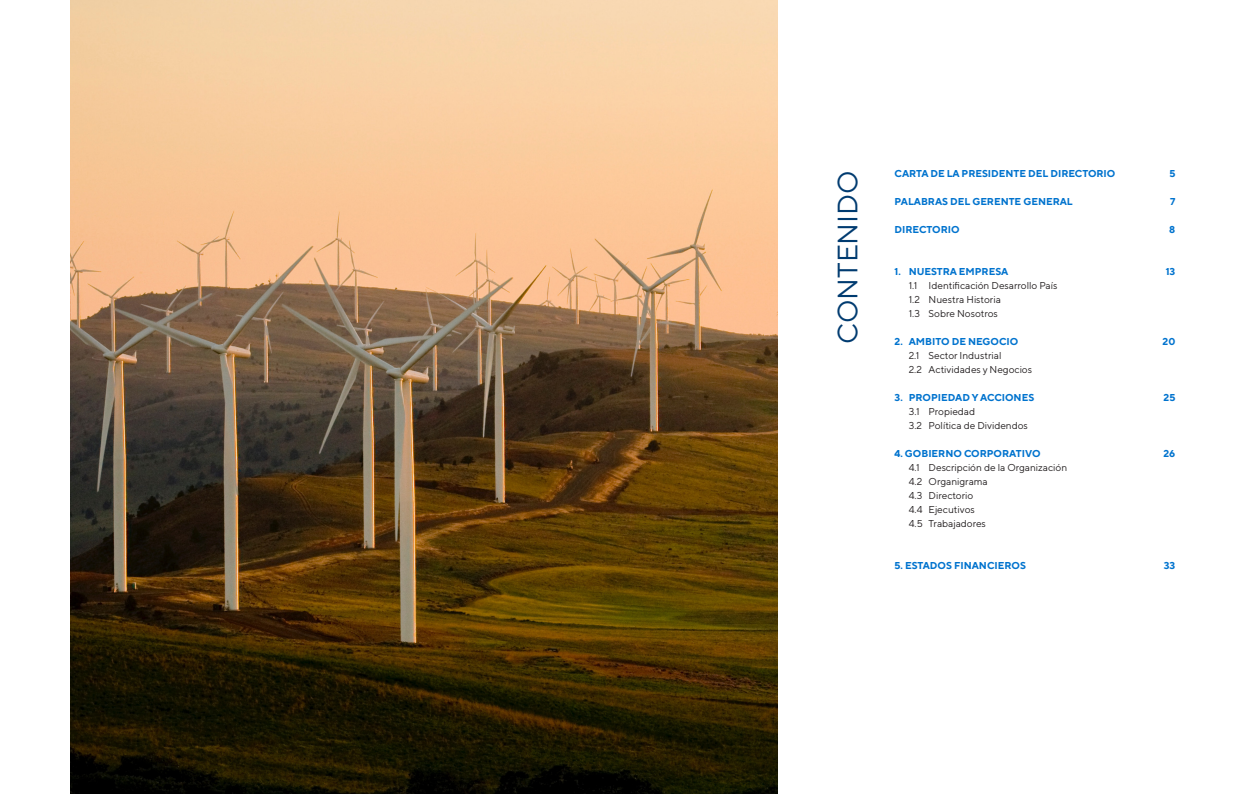
<style>
.page{position:relative;width:1248px;height:794px;background:#fff}
.page>*{position:absolute;margin:0;border:0;box-sizing:border-box;transform-origin:0 0}
.t1{font:28px "TT Norms Pro";color:#003b70}
.t2{font:10px/14px "TT Norms Pro";color:#231f20}
.t3{font:700 10px "TT Norms Pro";color:#0073ce}
</style>
<div class="page">
<img style="left:71px;top:0;width:706px;height:794px">
<h1 class="t1" style="left:829px;top:344px;width:175px;rotate:-90deg">CONTENIDO</h1>
<p class="t3" style="left:894px;top:167px;width:222px">CARTA DE LA PRESIDENTE DEL DIRECTORIO</p>
<p class="t3" style="left:1169px;top:167px;width:8px">5</p>
<p class="t3" style="left:894px;top:195px;width:180px">PALABRAS DEL GERENTE GENERAL</p>
<p class="t3" style="left:1169px;top:195px;width:7px">7</p>
<p class="t3" style="left:894px;top:223px;width:66px">DIRECTORIO</p>
<p class="t3" style="left:1169px;top:223px;width:8px">8</p>
<p class="t3" style="left:894px;top:265px;width:115px">1. NUESTRA EMPRESA</p>
<p class="t3" style="left:1165px;top:265px;width:11px">13</p>
<p class="t2" style="left:908px;top:278px;width:150px">1.1 Identificación Desarrollo País<br>1.2 Nuestra Historia<br>1.3 Sobre Nosotros</p>
<p class="t3" style="left:894px;top:335px;width:125px">2. AMBITO DE NEGOCIO</p>
<p class="t3" style="left:1162px;top:335px;width:14px">20</p>
<p class="t2" style="left:908px;top:348px;width:125px">2.1 Sector Industrial<br>2.2 Actividades y Negocios</p>
<p class="t3" style="left:894px;top:391px;width:141px">3. PROPIEDAD Y ACCIONES</p>
<p class="t3" style="left:1163px;top:391px;width:13px">25</p>
<p class="t2" style="left:908px;top:404px;width:120px">3.1 Propiedad<br>3.2 Política de Dividendos</p>
<p class="t3" style="left:894px;top:447px;width:147px">4. GOBIERNO CORPORATIVO</p>
<p class="t3" style="left:1163px;top:447px;width:13px">26</p>
<p class="t2" style="left:908px;top:460px;width:160px">4.1 Descripción de la Organización<br>4.2 Organigrama<br>4.3 Directorio<br>4.4 Ejecutivos<br>4.5 Trabajadores</p>
<p class="t3" style="left:894px;top:559px;width:133px">5. ESTADOS FINANCIEROS</p>
<p class="t3" style="left:1163px;top:559px;width:13px">33</p>
</div>
